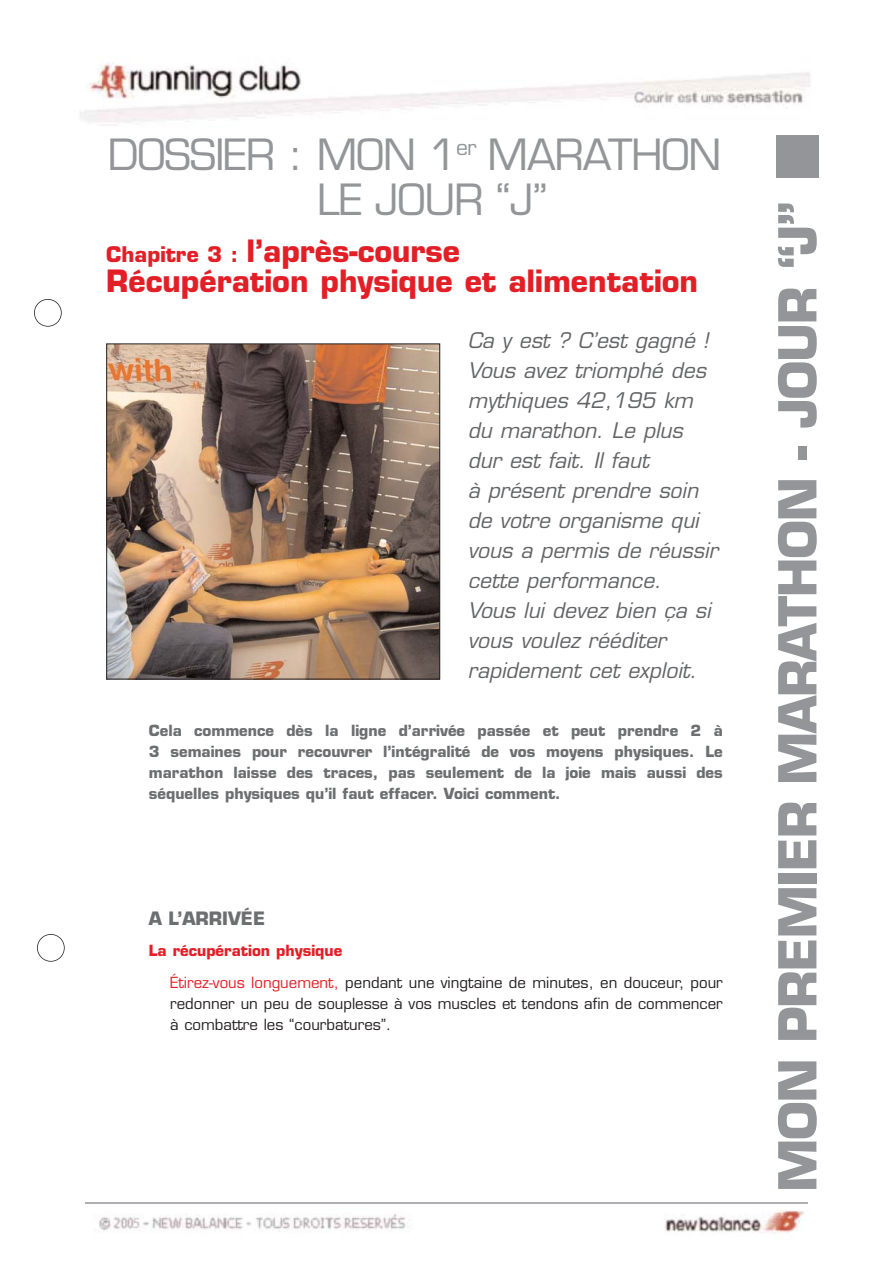
<style>
.page{position:relative;width:893px;height:1263px;background:#fff}
.page>*{position:absolute;margin:0;border:0;box-sizing:border-box;transform-origin:0 0}
.t1{font:700 51px "Eurostile";letter-spacing:-.03em;color:#939598}
.t2{font:42px/45px "Eurostile";letter-spacing:-.03em;color:#939598}
.t3{font:700 30px/30px "Eurostile";color:#e21f26}
.t4{font:italic 21px/30px "Eurostile";color:#636466}
.t5{font:700 18px "Eurostile";color:#6c6e70}
.t6{font:700 15px/21px "Eurostile";color:#6c6e70;text-align:justify}
.t7{font:15px/31.5px "Eurostile";color:#231f20}
.s1{font-size:21px}
.s2{font-weight:700;color:#e21f26}
.s3{color:#e21f26}
</style>
<div class="page">
<img style="left:80px;top:63px;width:730px;height:63px">
<img style="left:99px;top:1210px;width:705px;height:23px">
<hr style="left:85px;top:1202px;width:723px;height:2px;background:#939598">
<div style="left:776px;top:135px;width:43px;height:43px;background:#939598"></div>
<div style="left:34px;top:299px;width:28px;height:28px;border:2px solid #231f20;border-radius:50%"></div>
<div style="left:37px;top:934px;width:28px;height:28px;border:2px solid #231f20;border-radius:50%"></div>
<img style="left:108px;top:345px;width:330px;height:332px">
<div style="left:106px;top:343px;width:334px;height:336px;border:1px solid #231f20"></div>
<h2 class="t2" style="left:317px;top:137px;width:406px;text-indent:-209px">DOSSIER : MON 1<sup>er</sup> MARATHON<br>LE JOUR “J”</h2>
<h3 class="t3" style="left:106px;top:239px;width:593px"><span class="s1">Chapitre 3 :</span> l’après-course<br>Récupération physique et alimentation</h3>
<p class="t4" style="left:468px;top:327px;width:252px">Ca y est ? C’est gagné !<br>Vous avez triomphé des mythiques 42,195 km du marathon. Le plus dur est fait. Il faut<br>à présent prendre soin de votre organisme qui vous a permis de réussir cette performance.<br>Vous lui devez bien ça si vous voulez rééditer rapidement cet exploit.</p>
<p class="t6" style="left:149px;top:721px;width:576px">Cela commence dès la ligne d’arrivée passée et peut prendre 2 à 3 semaines pour recouvrer l’intégralité de vos moyens physiques. Le marathon laisse des traces, pas seulement de la joie mais aussi des séquelles physiques qu’il faut effacer. Voici comment.</p>
<p class="t5" style="left:149px;top:911px;width:118px">A L’ARRIVÉE</p>
<p class="t7" style="left:170px;top:936px;width:554px;text-indent:-21px"><span class="s2">La récupération physique<br></span><span class="s3">Étirez-vous longuement,</span> pendant une vingtaine de minutes, en douceur, pour</p>
<p class="t7" style="left:170px;top:994px;width:554px;line-height:21px">redonner un peu de souplesse à vos muscles et tendons afin de commencer à combattre les “courbatures”.</p>
<h1 class="t1" style="left:778px;top:1192px;width:992px;rotate:-90deg">MON PREMIER MARATHON - JOUR “J”</h1>
</div>
